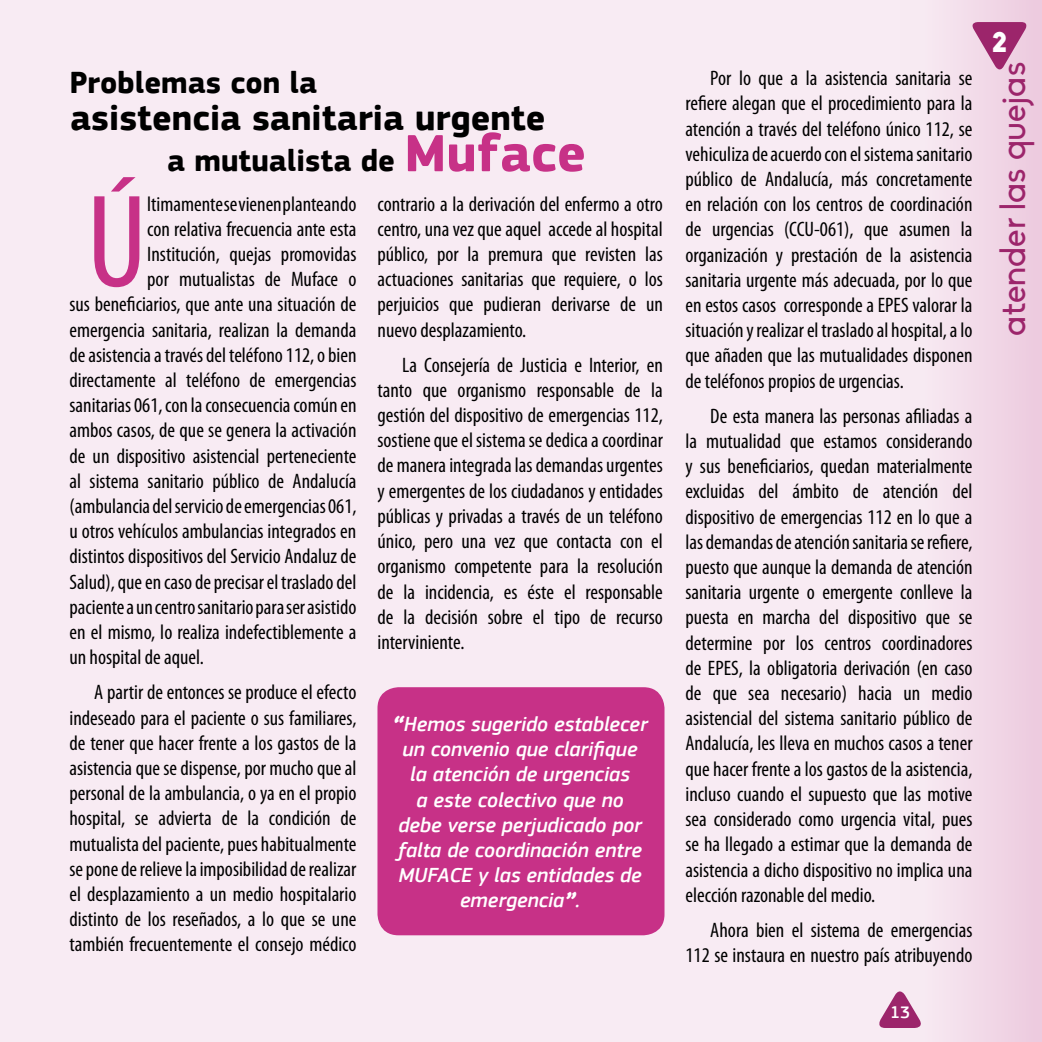
<style>
.page{position:relative;width:1042px;height:1042px;background:#f8ebf3}
.page>*{position:absolute;margin:0;border:0;box-sizing:border-box;transform-origin:0 0}
.t1{font:condensed 133.17px "Myriad Pro";color:#c73187}
.t2{font:700 36.75px "EC Square Sans Pro";color:#000}
.t3{font:35px "Biko";letter-spacing:.005em;color:#9c256b}
.t4{font:700 31.5px "EC Square Sans Pro";color:#000}
.t5{font:900 28px "Biko";color:#fff}
.t6{font:condensed 21px/25.2px "Myriad Pro";color:#000;text-align:justify}
.t7{font:italic 500 21px/25.2px "EC Square Sans Pro";color:#fff;text-align:center}
.t8{font:500 17.5px "EC Square Sans Pro";color:#fff}
.s1{font-size:54.25px;color:#c73187}
.s2{font-weight:900}
</style>
<div class="page">
<div style="left:900px;top:0;width:142px;height:1042px;background:linear-gradient(to right,#f9eef5,#edcadf)"></div>
<div style="left:377px;top:687px;width:287px;height:248px;background:#c73187;border-radius:21px"></div>
<svg style="left:879px;top:986px;width:45px;height:42px"></svg>
<svg style="left:969px;top:22px;width:60px;height:51px;background:#c67ea8"></svg>
<h3 class="t4" style="left:69px;top:64px;width:249px">Problemas con la</h3>
<h3 class="t4" style="left:167px;top:142px;width:420px">a mutualista de <span class="s1">Muface</span></h3>
<h2 class="t2" style="left:70px;top:96px;width:477px">asistencia sanitaria urgente</h2>
<h1 class="t1" style="left:86px;top:170px;width:62px">Ú</h1>
<p class="t6" style="left:377px;top:191px;width:287px">contrario a la derivación del enfermo a otro centro, una vez que aquel accede al hospital público, por la premura que revisten las actuaciones sanitarias que requiere, o los perjuicios que pudieran derivarse de un nuevo desplazamiento.</p>
<p class="t6" style="left:377px;top:352px;width:287px;text-indent:25px">La Consejería de Justicia e Interior, en tanto que organismo responsable de la gestión del dispositivo de emergencias 112, sostiene que el sistema se dedica a coordinar de manera integrada las demandas urgentes y emergentes de los ciudadanos y entidades públicas y privadas a través de un teléfono único, pero una vez que contacta con el organismo competente para la resolución de la incidencia, es éste el responsable de la decisión sobre el tipo de recurso interviniente.</p>
<p class="t6" style="left:147px;top:191px;width:211px">ltimamente se vienen planteando</p>
<p class="t6" style="left:147px;top:217px;width:211px">con relativa frecuencia ante esta</p>
<p class="t6" style="left:147px;top:242px;width:211px">Institución, quejas promovidas</p>
<p class="t6" style="left:147px;top:267px;width:211px">por mutualistas de Muface o</p>
<p class="t6" style="left:69px;top:292px;width:288px">sus beneficiarios, que ante una situación de</p>
<p class="t6" style="left:69px;top:317px;width:288px">emergencia sanitaria, realizan la demanda</p>
<p class="t6" style="left:69px;top:343px;width:288px">de asistencia a través del teléfono 112, o bien</p>
<p class="t6" style="left:69px;top:368px;width:288px">directamente al teléfono de emergencias</p>
<p class="t6" style="left:69px;top:393px;width:288px">sanitarias 061, con la consecuencia común en</p>
<p class="t6" style="left:69px;top:418px;width:288px">ambos casos, de que se genera la activación</p>
<p class="t6" style="left:69px;top:443px;width:288px">de un dispositivo asistencial perteneciente</p>
<p class="t6" style="left:69px;top:469px;width:288px">al sistema sanitario público de Andalucía</p>
<p class="t6" style="left:69px;top:494px;width:288px">(ambulancia del servicio de emergencias 061,</p>
<p class="t6" style="left:69px;top:519px;width:288px">u otros vehículos ambulancias integrados en</p>
<p class="t6" style="left:69px;top:544px;width:288px">distintos dispositivos del Servicio Andaluz de</p>
<p class="t6" style="left:69px;top:569px;width:288px">Salud), que en caso de precisar el traslado del</p>
<p class="t6" style="left:69px;top:595px;width:288px">paciente a un centro sanitario para ser asistido</p>
<p class="t6" style="left:69px;top:620px;width:288px">en el mismo, lo realiza indefectiblemente a</p>
<p class="t6" style="left:69px;top:645px;width:136px">un hospital de aquel.</p>
<p class="t6" style="left:69px;top:680px;width:288px;text-indent:25px">A partir de entonces se produce el efecto indeseado para el paciente o sus familiares, de tener que hacer frente a los gastos de la asistencia que se dispense, por mucho que al personal de la ambulancia, o ya en el propio hospital, se advierta de la condición de mutualista del paciente, pues habitualmente se pone de relieve la imposibilidad de realizar el desplazamiento a un medio hospitalario distinto de los reseñados, a lo que se une también frecuentemente el consejo médico</p>
<p class="t7" style="left:392px;top:712px;width:257px"><span class="s2">“</span>Hemos sugerido establecer un convenio que clarifique la atención de urgencias<br>a este colectivo que no debe verse perjudicado por falta de coordinación entre<br>MUFACE y las entidades de emergencia<span class="s2">”</span>.</p>
<p class="t6" style="left:685px;top:66px;width:288px;text-indent:25px">Por lo que a la asistencia sanitaria se refiere alegan que el procedimiento para la atención a través del teléfono único 112, se vehiculiza de acuerdo con el sistema sanitario público de Andalucía, más concretamente en relación con los centros de coordinación de urgencias (CCU-061), que asumen la organización y prestación de la asistencia sanitaria urgente más adecuada, por lo que en estos casos corresponde a EPES valorar la situación y realizar el traslado al hospital, a lo que añaden que las mutualidades disponen de teléfonos propios de urgencias.</p>
<p class="t6" style="left:685px;top:404px;width:288px;text-indent:25px">De esta manera las personas afiliadas a la mutualidad que estamos considerando y sus beneficiarios, quedan materialmente excluidas del ámbito de atención del dispositivo de emergencias 112 en lo que a las demandas de atención sanitaria se refiere, puesto que aunque la demanda de atención sanitaria urgente o emergente conlleve la puesta en marcha del dispositivo que se determine por los centros coordinadores de EPES, la obligatoria derivación (en caso de que sea necesario) hacia un medio asistencial del sistema sanitario público de Andalucía, les lleva en muchos casos a tener que hacer frente a los gastos de la asistencia, incluso cuando el supuesto que las motive sea considerado como urgencia vital, pues se ha llegado a estimar que la demanda de asistencia a dicho dispositivo no implica una elección razonable del medio.</p>
<p class="t6" style="left:685px;top:917px;width:288px;text-align:right">Ahora bien el sistema de emergencias<br>112 se instaura en nuestro país atribuyendo</p>
<p class="t8" style="left:890px;top:1001px;width:22px">13</p>
<h3 class="t5" style="left:992px;top:25px;width:16px">2</h3>
<h3 class="t3" style="left:993px;top:335px;width:275px;rotate:-90deg">atender las quejas</h3>
</div>
